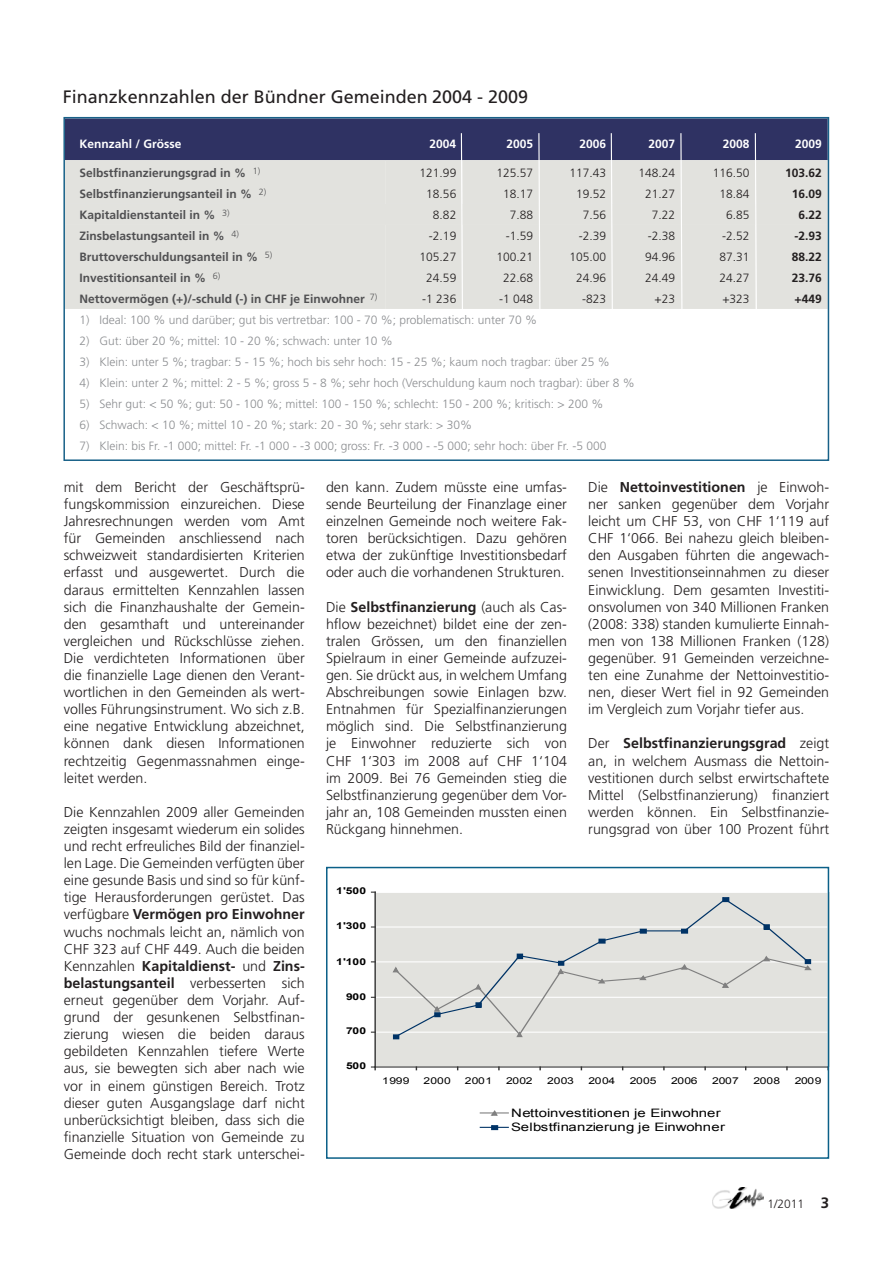
<style>
.page{position:relative;width:893px;height:1263px;background:#fff}
.page>*{position:absolute;margin:0;border:0;box-sizing:border-box;transform-origin:0 0}
.t1{font:18px "Frutiger";color:#231f20}
.t2{font:300 14.25px/17.1px "Frutiger";color:#231f20;text-align:justify}
.t3{font:300 12px "Frutiger";color:#8c8e91}
.t4{font:700 12px "Frutiger";color:#505052}
.t5{font:300 12px "Frutiger";color:#231f20}
.t6{font:700 12px "Frutiger";color:#fff}
.t7{font:700 12px "Frutiger";color:#231f20}
.t8{font:11.55px/13.8px "Arial";letter-spacing:.015em;color:#000;scale:1.29 1}
.t9{font:9.45px "Arial";letter-spacing:-.025em;color:#000;scale:1.29 1}
.t10{font:700 9.45px "Arial";letter-spacing:.005em;color:#000;scale:1.29 1}
.s1{font-weight:700}
.s2{font-weight:700;font-size:15px}
</style>
<div class="page">
<div style="left:375px;top:891px;width:454px;height:175px;background:#e2e2de"></div>
<img style="left:712px;top:1187px;width:51px;height:21px">
<svg style="left:65px;top:118px;width:763px;height:193px;background:#bbbcc4"></svg>
<hr style="left:375px;top:1031px;width:453px;height:2px;background:#fff">
<hr style="left:375px;top:997px;width:453px;height:1px;background:#fff">
<hr style="left:375px;top:961px;width:453px;height:1px;background:#fff">
<hr style="left:375px;top:926px;width:453px;height:2px;background:#fff">
<hr style="left:375px;top:891px;width:453px;height:2px;background:#fff">
<hr style="left:375px;top:892px;width:1px;height:175px;background:#333">
<hr style="left:375px;top:1066px;width:453px;height:2px;background:#333">
<svg style="left:391px;top:897px;width:422px;height:142px"></svg>
<svg style="left:480px;top:1110px;width:28px;height:6px"></svg>
<svg style="left:480px;top:1125px;width:28px;height:5px"></svg>
<div style="left:326px;top:867px;width:503px;height:292px;border:2px solid #0b6088"></div>
<p class="t1" style="left:63px;top:86px;width:467px">Finanzkennzahlen der Bündner Gemeinden 2004 - 2009</p>
<p class="t6" style="left:79px;top:137px;width:104px">Kennzahl / Grösse</p>
<p class="t6" style="left:430px;top:137px;width:28px">2004</p>
<p class="t6" style="left:507px;top:137px;width:28px">2005</p>
<p class="t6" style="left:579px;top:137px;width:28px">2006</p>
<p class="t6" style="left:648px;top:137px;width:28px">2007</p>
<p class="t6" style="left:723px;top:137px;width:28px">2008</p>
<p class="t6" style="left:795px;top:137px;width:28px">2009</p>
<p class="t4" style="left:79px;top:166px;width:182px">Selbstfinanzierungsgrad in % <sup>1)</sup></p>
<p class="t5" style="left:420px;top:166px;width:38px">121.99</p>
<p class="t5" style="left:497px;top:166px;width:38px">125.57</p>
<p class="t5" style="left:569px;top:166px;width:38px">117.43</p>
<p class="t5" style="left:638px;top:166px;width:38px">148.24</p>
<p class="t5" style="left:713px;top:166px;width:38px">116.50</p>
<p class="t7" style="left:785px;top:166px;width:38px">103.62</p>
<p class="t4" style="left:79px;top:187px;width:188px">Selbstfinanzierungsanteil in % <sup>2)</sup></p>
<p class="t5" style="left:426px;top:187px;width:32px">18.56</p>
<p class="t5" style="left:503px;top:187px;width:32px">18.17</p>
<p class="t5" style="left:576px;top:187px;width:32px">19.52</p>
<p class="t5" style="left:645px;top:187px;width:32px">21.27</p>
<p class="t5" style="left:719px;top:187px;width:32px">18.84</p>
<p class="t7" style="left:792px;top:187px;width:32px">16.09</p>
<p class="t4" style="left:79px;top:208px;width:152px">Kapitaldienstanteil in % <sup>3)</sup></p>
<p class="t5" style="left:433px;top:208px;width:25px">8.82</p>
<p class="t5" style="left:510px;top:208px;width:25px">7.88</p>
<p class="t5" style="left:583px;top:208px;width:25px">7.56</p>
<p class="t5" style="left:652px;top:208px;width:25px">7.22</p>
<p class="t5" style="left:726px;top:208px;width:25px">6.85</p>
<p class="t7" style="left:798px;top:208px;width:25px">6.22</p>
<p class="t4" style="left:79px;top:229px;width:161px">Zinsbelastungsanteil in % <sup>4)</sup></p>
<p class="t5" style="left:429px;top:229px;width:29px">-2.19</p>
<p class="t5" style="left:506px;top:229px;width:29px">-1.59</p>
<p class="t5" style="left:579px;top:229px;width:29px">-2.39</p>
<p class="t5" style="left:648px;top:229px;width:29px">-2.38</p>
<p class="t5" style="left:722px;top:229px;width:29px">-2.52</p>
<p class="t7" style="left:794px;top:229px;width:29px">-2.93</p>
<p class="t4" style="left:79px;top:250px;width:194px">Bruttoverschuldungsanteil in % <sup>5)</sup></p>
<p class="t5" style="left:420px;top:250px;width:38px">105.27</p>
<p class="t5" style="left:497px;top:250px;width:38px">100.21</p>
<p class="t5" style="left:569px;top:250px;width:38px">105.00</p>
<p class="t5" style="left:645px;top:250px;width:32px">94.96</p>
<p class="t5" style="left:719px;top:250px;width:32px">87.31</p>
<p class="t7" style="left:792px;top:250px;width:32px">88.22</p>
<p class="t4" style="left:79px;top:271px;width:142px">Investitionsanteil in % <sup>6)</sup></p>
<p class="t5" style="left:426px;top:271px;width:32px">24.59</p>
<p class="t5" style="left:503px;top:271px;width:32px">22.68</p>
<p class="t5" style="left:576px;top:271px;width:32px">24.96</p>
<p class="t5" style="left:645px;top:271px;width:32px">24.49</p>
<p class="t5" style="left:719px;top:271px;width:32px">24.27</p>
<p class="t7" style="left:792px;top:271px;width:32px">23.76</p>
<p class="t4" style="left:79px;top:292px;width:299px">Nettovermögen (+)/-schuld (-) in CHF je Einwohner <sup>7)</sup></p>
<p class="t5" style="left:422px;top:292px;width:36px">-1 236</p>
<p class="t5" style="left:499px;top:292px;width:36px">-1 048</p>
<p class="t5" style="left:582px;top:292px;width:26px">-823</p>
<p class="t5" style="left:655px;top:292px;width:22px">+23</p>
<p class="t5" style="left:722px;top:292px;width:29px">+323</p>
<p class="t7" style="left:794px;top:292px;width:29px">+449</p>
<p class="t3" style="left:79px;top:313px;width:459px">1) Ideal: 100 % und darüber; gut bis vertretbar: 100 - 70 %; problematisch: unter 70 %</p>
<p class="t3" style="left:79px;top:334px;width:315px">2) Gut: über 20 %; mittel: 10 - 20 %; schwach: unter 10 %</p>
<p class="t3" style="left:79px;top:355px;width:532px">3) Klein: unter 5 %; tragbar: 5 - 15 %; hoch bis sehr hoch: 15 - 25 %; kaum noch tragbar: über 25 %</p>
<p class="t3" style="left:79px;top:376px;width:557px">4) Klein: unter 2 %; mittel: 2 - 5 %; gross 5 - 8 %; sehr hoch (Verschuldung kaum noch tragbar): über 8 %</p>
<p class="t3" style="left:79px;top:397px;width:525px">5) Sehr gut: &lt; 50 %; gut: 50 - 100 %; mittel: 100 - 150 %; schlecht: 150 - 200 %; kritisch: &gt; 200 %</p>
<p class="t3" style="left:79px;top:418px;width:394px">6) Schwach: &lt; 10 %; mittel 10 - 20 %; stark: 20 - 30 %; sehr stark: &gt; 30%</p>
<p class="t3" style="left:79px;top:439px;width:528px">7) Klein: bis Fr. -1 000; mittel: Fr. -1 000 - -3 000; gross: Fr. -3 000 - -5 000; sehr hoch: über Fr. -5 000</p>
<p class="t2" style="left:64px;top:479px;width:242px">mit dem Bericht der Geschäftsprü&shy;fungskommission einzureichen. Diese Jahresrechnungen werden vom Amt für Gemeinden anschliessend nach schweizweit standardisierten Kriterien erfasst und ausgewertet. Durch die daraus ermittelten Kennzahlen lassen sich die Finanzhaushalte der Gemein&shy;den gesamthaft und untereinander vergleichen und Rückschlüsse ziehen.<br>Die verdichteten Informationen über die finanzielle Lage dienen den Verant&shy;wortlichen in den Gemeinden als wert&shy;volles Führungsinstrument. Wo sich z.B. eine negative Entwicklung abzeichnet, können dank diesen Informationen rechtzeitig Gegenmassnahmen einge&shy;leitet werden.</p>
<p class="t2" style="left:64px;top:804px;width:242px">Die Kennzahlen 2009 aller Gemeinden zeigten insgesamt wiederum ein solides und recht erfreuliches Bild der finanziel&shy;len Lage. Die Gemeinden verfügten über eine gesunde Basis und sind so für künf&shy;tige Herausforderungen gerüstet. Das verfügbare <span class="s1">Vermögen pro Einwohner </span>wuchs nochmals leicht an, nämlich von CHF 323 auf CHF 449. Auch die beiden Kennzahlen <span class="s1">Kapitaldienst-</span> und <span class="s1">Zins&shy;belastungsanteil</span> verbesserten sich erneut gegenüber dem Vorjahr. Auf&shy;grund der gesunkenen Selbstfinan&shy;zierung wiesen die beiden daraus gebildeten Kennzahlen tiefere Werte aus, sie bewegten sich aber nach wie vor in einem günstigen Bereich. Trotz dieser guten Ausgangslage darf nicht unberücksichtigt bleiben, dass sich die finanzielle Situation von Gemeinde zu Gemeinde doch recht stark unterschei-</p>
<p class="t2" style="left:326px;top:479px;width:242px">den kann. Zudem müsste eine umfas&shy;sende Beurteilung der Finanzlage einer einzelnen Gemeinde noch weitere Fak&shy;toren berücksichtigen. Dazu gehören etwa der zukünftige Investitionsbedarf oder auch die vorhandenen Strukturen.</p>
<p class="t2" style="left:326px;top:598px;width:242px">Die <span class="s1">Selbstfinanzierung</span> (auch als Cas&shy;hflow bezeichnet) bildet eine der zen&shy;tralen Grössen, um den finanziellen Spielraum in einer Gemeinde aufzuzei&shy;gen. Sie drückt aus, in welchem Umfang Abschreibungen sowie Einlagen bzw.<br>Entnahmen für Spezialfinanzierungen möglich sind. Die Selbstfinanzierung je Einwohner reduzierte sich von CHF 1‘303 im 2008 auf CHF 1‘104 im 2009. Bei 76 Gemeinden stieg die Selbstfinanzierung gegenüber dem Vor&shy;jahr an, 108 Gemeinden mussten einen Rückgang hinnehmen.</p>
<p class="t10" style="left:336px;top:885px;width:25px">1'500</p>
<p class="t10" style="left:336px;top:920px;width:25px">1'300</p>
<p class="t10" style="left:336px;top:955px;width:25px">1'100</p>
<p class="t10" style="left:346px;top:990px;width:17px">900</p>
<p class="t10" style="left:346px;top:1025px;width:17px">700</p>
<p class="t10" style="left:346px;top:1060px;width:17px">500</p>
<p class="t2" style="left:588px;top:479px;width:242px">Die <span class="s1">Nettoinvestitionen</span> je Einwoh&shy;ner sanken gegenüber dem Vorjahr leicht um CHF 53, von CHF 1‘119 auf CHF 1‘066. Bei nahezu gleich bleiben&shy;den Ausgaben führten die angewach&shy;senen Investitionseinnahmen zu dieser Einwicklung. Dem gesamten Investiti&shy;onsvolumen von 340 Millionen Franken (2008: 338) standen kumulierte Einnah&shy;men von 138 Millionen Franken (128) gegenüber. 91 Gemeinden verzeichne&shy;ten eine Zunahme der Nettoinvestitio&shy;nen, dieser Wert fiel in 92 Gemeinden im Vergleich zum Vorjahr tiefer aus.</p>
<p class="t2" style="left:588px;top:735px;width:242px">Der <span class="s1">Selbstfinanzierungsgrad</span> zeigt an, in welchem Ausmass die Nettoin&shy;vestitionen durch selbst erwirtschaftete Mittel (Selbstfinanzierung) finanziert werden können. Ein Selbstfinanzie&shy;rungsgrad von über 100 Prozent führt</p>
<p class="t9" style="left:382px;top:1074px;width:23px">1999</p>
<p class="t9" style="left:423px;top:1074px;width:23px">2000</p>
<p class="t9" style="left:465px;top:1074px;width:23px">2001</p>
<p class="t9" style="left:506px;top:1074px;width:22px">2002</p>
<p class="t9" style="left:547px;top:1074px;width:22px">2003</p>
<p class="t9" style="left:588px;top:1074px;width:22px">2004</p>
<p class="t9" style="left:630px;top:1074px;width:22px">2005</p>
<p class="t9" style="left:671px;top:1074px;width:22px">2006</p>
<p class="t9" style="left:712px;top:1074px;width:22px">2007</p>
<p class="t9" style="left:753px;top:1074px;width:22px">2008</p>
<p class="t9" style="left:795px;top:1074px;width:22px">2009</p>
<p class="t8" style="left:511px;top:1106px;width:167px">Nettoinvestitionen je Einwohner<br>Selbstfinanzierung je Einwohner</p>
<p class="t5" style="left:767px;top:1197px;width:63px">1/2011 <span class="s2">3</span></p>
</div>
